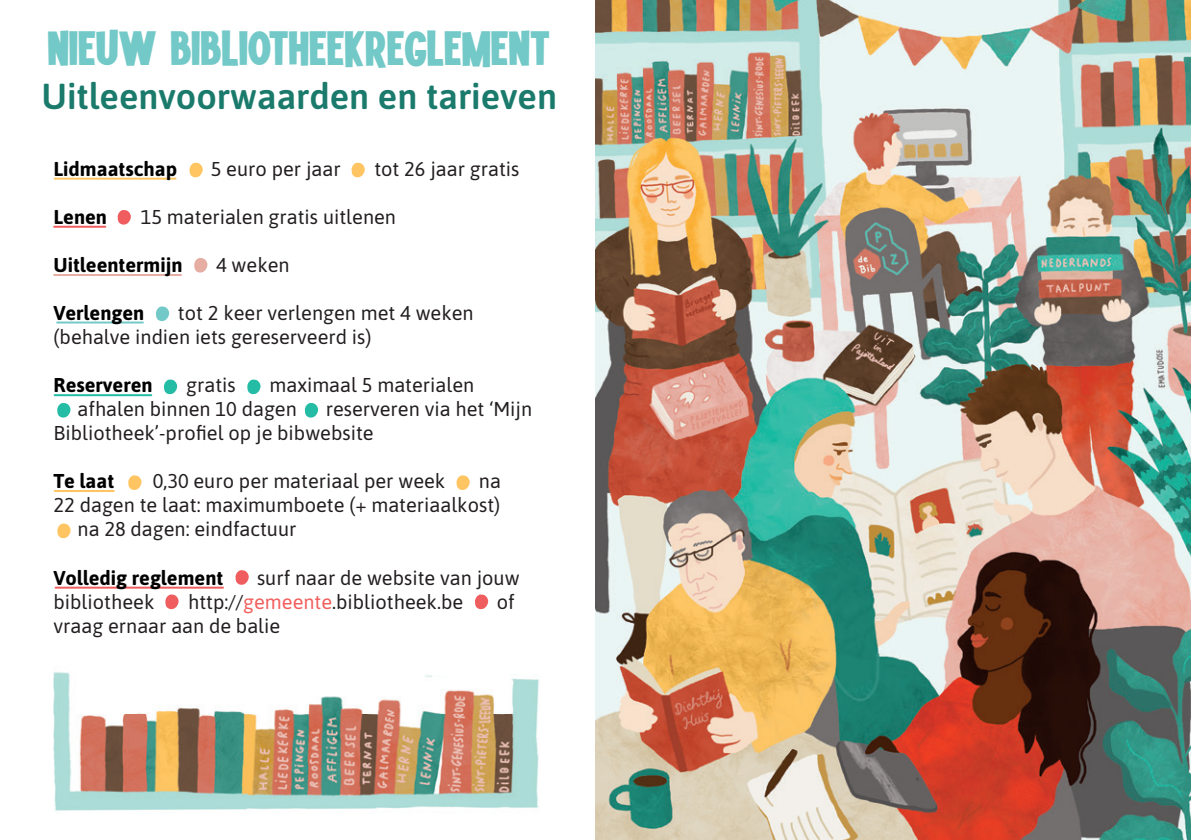
<style>
.page{position:relative;width:1191px;height:840px;background:#fff}
.page>*{position:absolute;margin:0;border:0;box-sizing:border-box;transform-origin:0 0}
.t1{font:48px "Mintmolly";color:#73c9c7}
.t2{font:600 36px "Asap";color:#1a7a6b}
.t3{font:20px/24px "Asap";color:#231f20}
.t4{font:700 20px "Asap";color:#000001}
.s1{color:#f15f5d}
</style>
<div class="page">
<img style="left:54px;top:600px;width:485px;height:211px">
<img style="left:595px;top:0;width:596px;height:839px">
<svg style="left:189px;top:162px;width:14px;height:15px"></svg>
<svg style="left:164px;top:379px;width:14px;height:15px"></svg>
<svg style="left:117px;top:210px;width:14px;height:15px"></svg>
<svg style="left:194px;top:258px;width:14px;height:14px"></svg>
<svg style="left:156px;top:306px;width:14px;height:15px"></svg>
<svg style="left:351px;top:162px;width:14px;height:15px"></svg>
<hr style="left:55px;top:177px;width:121px;height:2px;background:#fec562">
<hr style="left:54px;top:225px;width:51px;height:2px;background:#f05d5f">
<hr style="left:54px;top:274px;width:127px;height:2px;background:#e6aea3">
<hr style="left:57px;top:321px;width:86px;height:2px;background:#73c9c7">
<svg style="left:247px;top:379px;width:14px;height:15px"></svg>
<svg style="left:305px;top:403px;width:13px;height:14px"></svg>
<hr style="left:55px;top:394px;width:96px;height:2px;background:#24bca4">
<hr style="left:55px;top:489px;width:59px;height:2px;background:#fec562">
<svg style="left:128px;top:475px;width:14px;height:15px"></svg>
<svg style="left:456px;top:475px;width:14px;height:15px"></svg>
<svg style="left:57px;top:523px;width:14px;height:15px"></svg>
<svg style="left:57px;top:403px;width:14px;height:14px"></svg>
<hr style="left:56px;top:586px;width:167px;height:2px;background:#f05d5f">
<svg style="left:235px;top:570px;width:14px;height:14px"></svg>
<svg style="left:165px;top:594px;width:14px;height:15px"></svg>
<svg style="left:475px;top:594px;width:13px;height:15px"></svg>
<h1 class="t1" style="left:48px;top:21px;width:504px">NIEUW BIBLIOTHEEKREGLEMENT</h1>
<h2 class="t2" style="left:41px;top:75px;width:517px">Uitleenvoorwaarden en tarieven</h2>
<p class="t4" style="left:54px;top:161px;width:125px">Lidmaatschap</p>
<p class="t3" style="left:211px;top:158px;width:131px">5 euro per jaar</p>
<p class="t3" style="left:374px;top:158px;width:147px">tot 26 jaar gratis</p>
<p class="t4" style="left:54px;top:209px;width:55px">Lenen</p>
<p class="t3" style="left:141px;top:206px;width:257px">15 materialen gratis uitlenen</p>
<p class="t4" style="left:54px;top:257px;width:130px">Uitleentermijn</p>
<p class="t3" style="left:216px;top:254px;width:75px">4 weken</p>
<p class="t4" style="left:54px;top:305px;width:92px">Verlengen</p>
<p class="t3" style="left:54px;top:302px;width:422px;text-indent:124px">tot 2 keer verlengen met 4 weken (behalve indien iets gereserveerd is)</p>
<p class="t4" style="left:54px;top:377px;width:101px">Reserveren</p>
<p class="t3" style="left:186px;top:374px;width:51px">gratis</p>
<p class="t3" style="left:78px;top:374px;width:398px;text-indent:192px">maximaal 5 materialen afhalen binnen 10 dagen</p>
<p class="t3" style="left:54px;top:398px;width:480px;text-indent:272px">reserveren via het ‘Mijn<br>Bibliotheek’-profiel op je bibwebsite</p>
<p class="t4" style="left:54px;top:473px;width:62px">Te laat</p>
<p class="t3" style="left:153px;top:470px;width:294px">0,30 euro per materiaal per week</p>
<p class="t3" style="left:479px;top:470px;width:24px">na</p>
<p class="t3" style="left:54px;top:494px;width:448px">22 dagen te laat: maximumboete (+ materiaalkost)</p>
<p class="t3" style="left:78px;top:518px;width:220px">na 28 dagen: eindfactuur</p>
<p class="t4" style="left:54px;top:569px;width:171px">Volledig reglement</p>
<p class="t3" style="left:257px;top:566px;width:264px">surf naar de website van jouw</p>
<p class="t3" style="left:54px;top:590px;width:102px">bibliotheek</p>
<p class="t3" style="left:188px;top:590px;width:277px">http://<span class="s1">gemeente</span>.bibliotheek.be</p>
<p class="t3" style="left:497px;top:590px;width:19px">of</p>
<p class="t3" style="left:54px;top:614px;width:228px">vraag ernaar aan de balie</p>
</div>
